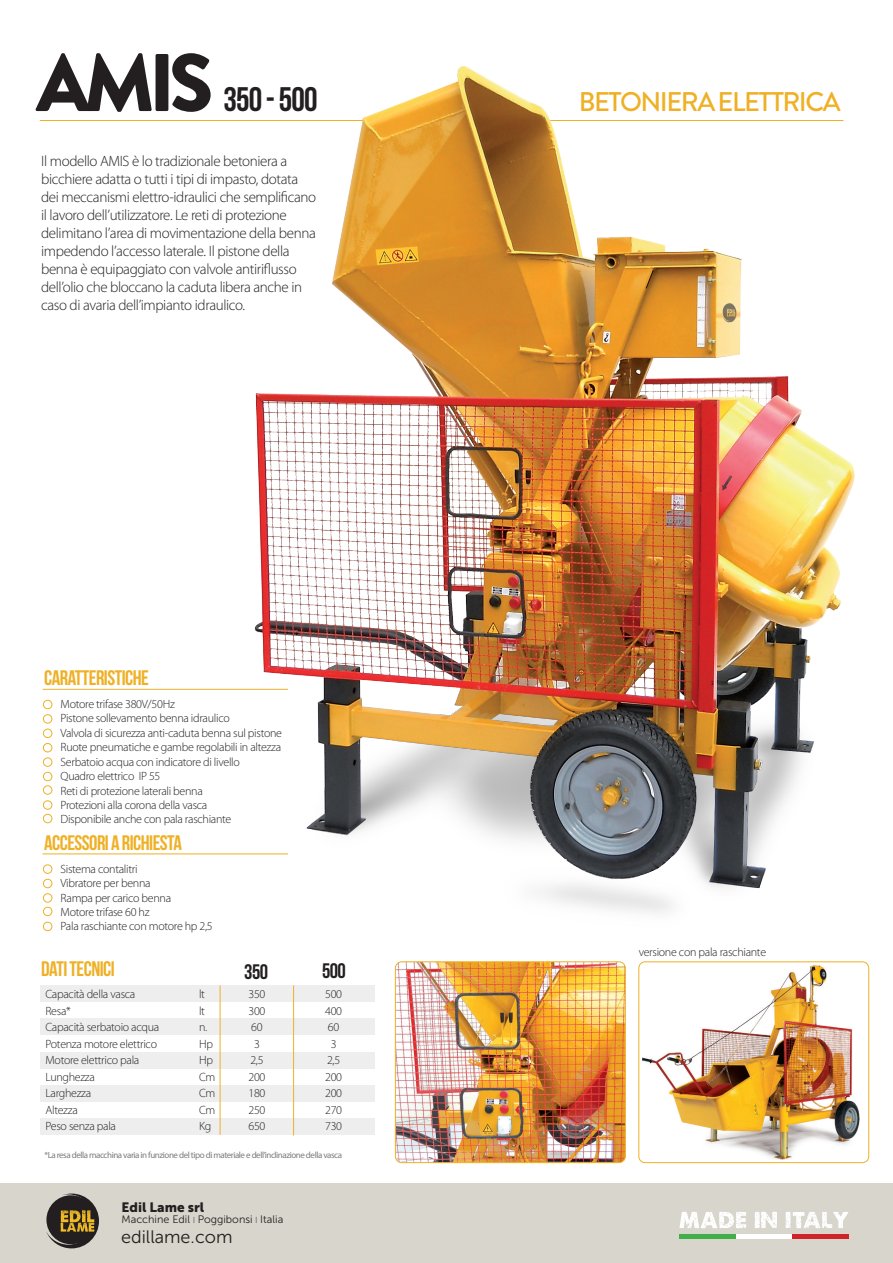
<style>
.page{position:relative;width:893px;height:1263px;background:#fff}
.page>*{position:absolute;margin:0;border:0;box-sizing:border-box;transform-origin:0 0}
.t1{font:900 81.45px "Brandon Grotesque";color:#231f20}
.t2{font:34.05px "Bebas Neue";letter-spacing:-.025em;color:#231f20}
.t3{font:500 27px "Brandon Grotesque";letter-spacing:-.055em;color:#efb025}
.t4{font:21px "Bebas Neue";letter-spacing:-.025em;color:#efb025}
.t5{font:21px "Bebas Neue";letter-spacing:-.025em;color:#231f20}
.t6{font:18px "Museo Sans 300";color:#231f20}
.t7{font:300 15px/18px "Myriad Pro";letter-spacing:-.025em;color:#231f20}
.t8{font:13.5px "Museo Sans 900";color:#231f20}
.t9{font:300 12px "Myriad Pro";letter-spacing:-.025em;color:#231f20}
.t10{font:10.8px "Museo Sans 300";color:#231f20}
.t11{font:9px "Myriad Pro";letter-spacing:-.05em;color:#7a7c7f}
.s1{font-size:6.45px}
</style>
<div class="page">
<hr style="left:40px;top:120px;width:803px;height:1px;background:#efb025">
<div style="left:40px;top:985px;width:334px;height:17px;background:#eeeeef"></div>
<div style="left:40px;top:1019px;width:334px;height:16px;background:#eeeeef"></div>
<div style="left:40px;top:1052px;width:334px;height:16px;background:#eeeeef"></div>
<div style="left:40px;top:1085px;width:334px;height:17px;background:#eeeeef"></div>
<div style="left:40px;top:1118px;width:334px;height:17px;background:#eeeeef"></div>
<hr style="left:220px;top:985px;width:1px;height:150px;background:#efb025">
<hr style="left:293px;top:985px;width:1px;height:150px;background:#efb025">
<img style="left:395px;top:962px;width:230px;height:200px">
<div style="left:395px;top:962px;width:230px;height:201px;border:1px solid #efb025;border-radius:6px"></div>
<hr style="left:43px;top:689px;width:245px;height:1px;background:#efb025">
<div style="left:43px;top:700px;width:9px;height:9px;border:1px solid #efb025;border-radius:50%"></div>
<div style="left:43px;top:714px;width:9px;height:9px;border:1px solid #efb025;border-radius:50%"></div>
<div style="left:43px;top:729px;width:9px;height:9px;border:1px solid #efb025;border-radius:50%"></div>
<div style="left:43px;top:758px;width:9px;height:8px;border:1px solid #efb025;border-radius:50%"></div>
<div style="left:43px;top:772px;width:9px;height:9px;border:1px solid #efb025;border-radius:50%"></div>
<div style="left:43px;top:743px;width:9px;height:9px;border:1px solid #efb025;border-radius:50%"></div>
<div style="left:43px;top:786px;width:9px;height:8px;border:1px solid #efb025;border-radius:50%"></div>
<div style="left:43px;top:801px;width:9px;height:8px;border:1px solid #efb025;border-radius:50%"></div>
<hr style="left:43px;top:853px;width:245px;height:1px;background:#efb025">
<div style="left:43px;top:865px;width:9px;height:8px;border:1px solid #efb025;border-radius:50%"></div>
<div style="left:43px;top:879px;width:9px;height:9px;border:1px solid #efb025;border-radius:50%"></div>
<div style="left:43px;top:893px;width:9px;height:9px;border:1px solid #efb025;border-radius:50%"></div>
<div style="left:43px;top:814px;width:9px;height:9px;border:1px solid #efb025;border-radius:50%"></div>
<div style="left:43px;top:907px;width:9px;height:9px;border:1px solid #efb025;border-radius:50%"></div>
<img style="left:642px;top:965px;width:218px;height:194px">
<div style="left:639px;top:962px;width:230px;height:201px;border:1px solid #efb025;border-radius:6px"></div>
<div style="left:43px;top:922px;width:9px;height:9px;border:1px solid #efb025;border-radius:50%"></div>
<img style="left:139px;top:66px;width:716px;height:847px">
<div style="left:0;top:1183px;width:893px;height:80px;background:#d8d5cc"></div>
<hr style="left:680px;top:1234px;width:168px;height:4px;background:#fff">
<hr style="left:679px;top:1234px;width:56px;height:4px;background:#40ae49">
<svg style="left:754px;top:1212px;width:23px;height:16px"></svg>
<svg style="left:679px;top:1212px;width:67px;height:17px"></svg>
<svg style="left:785px;top:1212px;width:63px;height:16px"></svg>
<hr style="left:792px;top:1234px;width:56px;height:4px;background:#d1232a">
<svg style="left:46px;top:1193px;width:53px;height:55px"></svg>
<p class="t1" style="left:36px;top:25px;width:179px">AMIS</p>
<p class="t2" style="left:224px;top:81px;width:95px">350 - 500</p>
<p class="t3" style="left:579px;top:83px;width:263px">BETONIERA ELETTRICA</p>
<p class="t7" style="left:41px;top:152px;width:277px">Il modello AMIS è lo tradizionale betoniera a bicchiere adatta o tutti i tipi di impasto, dotata dei meccanismi elettro-idraulici che semplificano il lavoro dell’utilizzatore. Le reti di protezione delimitano l’area di movimentazione della benna impedendo l’accesso laterale. Il pistone della benna è equipaggiato con valvole antiriflusso dell’olio che bloccano la caduta libera anche in caso di avaria dell’impianto idraulico.</p>
<p class="t4" style="left:44px;top:667px;width:106px">CARATTERISTICHE</p>
<p class="t9" style="left:61px;top:697px;width:116px">Motore trifase 380V/50Hz</p>
<p class="t9" style="left:61px;top:711px;width:171px">Pistone sollevamento benna idraulico</p>
<p class="t9" style="left:61px;top:726px;width:223px">Valvola di sicurezza anti-caduta benna sul pistone</p>
<p class="t9" style="left:61px;top:740px;width:222px">Ruote pneumatiche e gambe regolabili in altezza</p>
<p class="t9" style="left:61px;top:754px;width:181px">Serbatoio acqua con indicatore di livello</p>
<p class="t9" style="left:61px;top:769px;width:101px">Quadro elettrico IP 55</p>
<p class="t9" style="left:61px;top:783px;width:144px">Reti di protezione laterali benna</p>
<p class="t9" style="left:61px;top:798px;width:148px">Protezioni alla corona della vasca</p>
<p class="t9" style="left:61px;top:812px;width:172px">Disponibile anche con pala raschiante</p>
<p class="t4" style="left:44px;top:831px;width:139px">ACCESSORI A RICHIESTA</p>
<p class="t9" style="left:61px;top:861px;width:79px">Sistema contalitri</p>
<p class="t9" style="left:61px;top:876px;width:91px">Vibratore per benna</p>
<p class="t9" style="left:61px;top:890px;width:112px">Rampa per carico benna</p>
<p class="t9" style="left:61px;top:905px;width:90px">Motore trifase 60 hz</p>
<p class="t9" style="left:61px;top:919px;width:154px">Pala raschiante con motore hp 2,5</p>
<p class="t4" style="left:41px;top:957px;width:75px">DATI TECNICI</p>
<p class="t5" style="left:244px;top:960px;width:25px">350</p>
<p class="t5" style="left:322px;top:959px;width:25px">500</p>
<p class="t9" style="left:45px;top:987px;width:91px">Capacità della vasca</p>
<p class="t9" style="left:45px;top:1003px;width:27px">Resa*</p>
<p class="t9" style="left:45px;top:1020px;width:115px">Capacità serbatoio acqua</p>
<p class="t9" style="left:45px;top:1036px;width:113px">Potenza motore elettrico</p>
<p class="t9" style="left:45px;top:1053px;width:95px">Motore elettrico pala</p>
<p class="t9" style="left:45px;top:1069px;width:51px">Lunghezza</p>
<p class="t9" style="left:45px;top:1086px;width:47px">Larghezza</p>
<p class="t9" style="left:45px;top:1102px;width:34px">Altezza</p>
<p class="t9" style="left:45px;top:1119px;width:72px">Peso senza pala</p>
<p class="t9" style="left:199px;top:987px;width:7px">lt</p>
<p class="t9" style="left:199px;top:1003px;width:7px">lt</p>
<p class="t9" style="left:199px;top:1020px;width:10px">n.</p>
<p class="t9" style="left:199px;top:1036px;width:16px">Hp</p>
<p class="t9" style="left:199px;top:1053px;width:16px">Hp</p>
<p class="t9" style="left:199px;top:1069px;width:18px">Cm</p>
<p class="t9" style="left:199px;top:1086px;width:18px">Cm</p>
<p class="t9" style="left:199px;top:1102px;width:18px">Cm</p>
<p class="t9" style="left:199px;top:1119px;width:14px">Kg</p>
<p class="t9" style="left:249px;top:987px;width:18px">350</p>
<p class="t9" style="left:249px;top:1003px;width:18px">300</p>
<p class="t9" style="left:251px;top:1020px;width:13px">60</p>
<p class="t9" style="left:254px;top:1036px;width:7px">3</p>
<p class="t9" style="left:250px;top:1053px;width:15px">2,5</p>
<p class="t9" style="left:249px;top:1069px;width:18px">200</p>
<p class="t9" style="left:249px;top:1086px;width:18px">180</p>
<p class="t9" style="left:249px;top:1102px;width:18px">250</p>
<p class="t9" style="left:249px;top:1119px;width:18px">650</p>
<p class="t9" style="left:325px;top:987px;width:18px">500</p>
<p class="t9" style="left:325px;top:1003px;width:18px">400</p>
<p class="t9" style="left:328px;top:1020px;width:13px">60</p>
<p class="t9" style="left:331px;top:1036px;width:7px">3</p>
<p class="t9" style="left:327px;top:1053px;width:15px">2,5</p>
<p class="t9" style="left:325px;top:1069px;width:18px">200</p>
<p class="t9" style="left:325px;top:1086px;width:18px">200</p>
<p class="t9" style="left:325px;top:1102px;width:18px">270</p>
<p class="t9" style="left:325px;top:1119px;width:18px">730</p>
<p class="t11" style="left:44px;top:1150px;width:299px">*La resa della macchina varia in funzione del tipo di materiale e dell’inclinazione della vasca</p>
<p class="t8" style="left:122px;top:1200px;width:84px">Edil Lame srl</p>
<p class="t10" style="left:122px;top:1214px;width:163px">Macchine Edil <span class="s1">|</span> Poggibonsi <span class="s1">|</span> Italia</p>
<p class="t6" style="left:121px;top:1227px;width:113px">edillame.com</p>
<p class="t9" style="left:639px;top:945px;width:129px">versione con pala raschiante</p>
</div>
